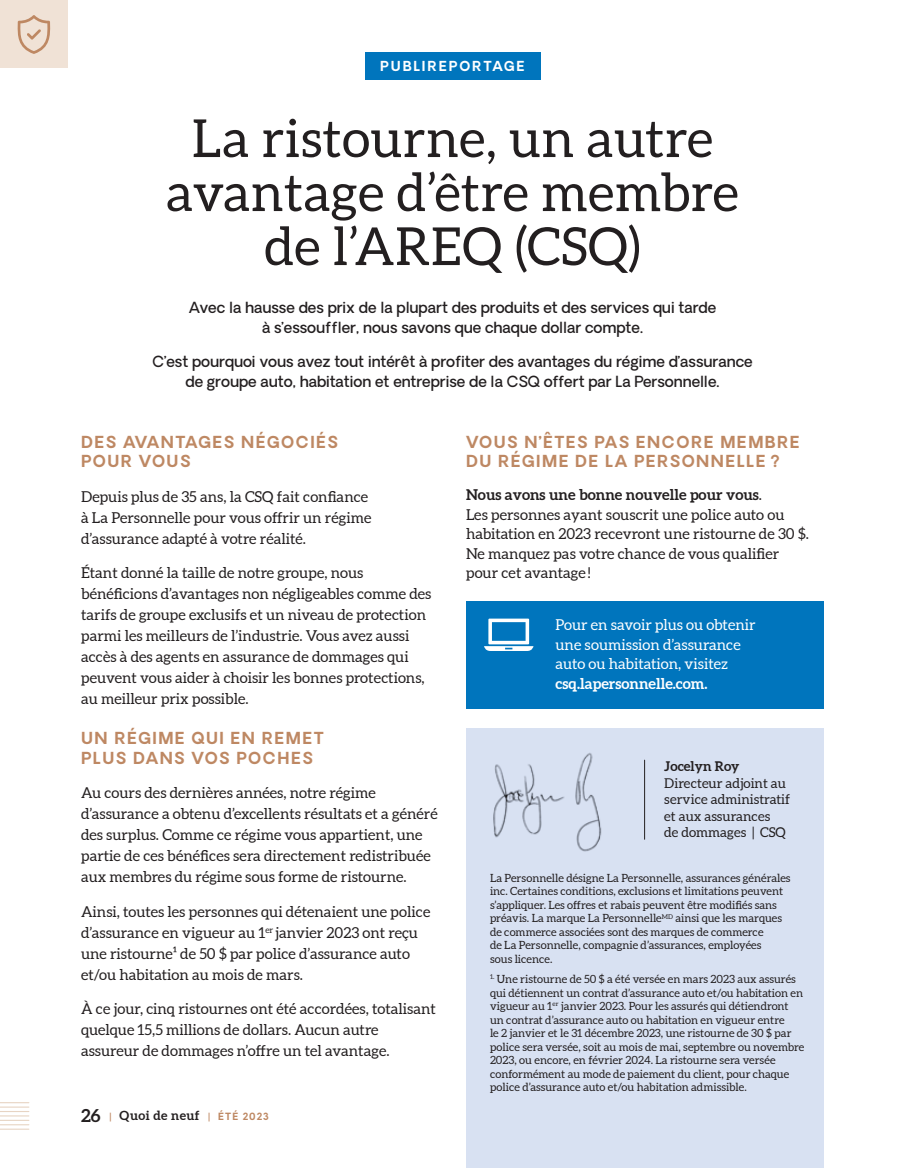
<style>
.page{position:relative;width:905px;height:1168px;background:#fff}
.page>*{position:absolute;margin:0;border:0;box-sizing:border-box;transform-origin:0 0}
.titre{font:52.5px/54px "Aleo";letter-spacing:.01em;color:#231f20;text-align:center}
.sous-titre{font:700 16.2px/19.5px "Oakes Grotesk";letter-spacing:.09em;color:#be8863}
.texte_courant{font:15px/21px "Aleo";color:#231f20}
.texte_courant-2{font:500 15px/20.2px "Oakes Grotesk";color:#231f20;text-align:center}
.texte_courant-3{font:15px/19.5px "Aleo";color:#fff}
.texte_courant-4{font:13.5px/16.5px "Aleo";color:#231f20}
.section{font:700 13.5px "Oakes Grotesk";letter-spacing:.14em;color:#fff}
.t1{font:700 12.75px "Aleo";letter-spacing:.03em;color:#231f20}
.texte_courant-5{font:11.25px/13.5px "Aleo";color:#231f20}
.s1{font-size:18px}
.s2{font-family:"Oakes Grotesk";font-size:9.75px;color:#be8863}
.s3{font-weight:700}
</style>
<div class="page">
<svg style="left:0;top:1102px;width:29px;height:23px"></svg>
<hr style="left:0;top:1128px;width:29px;height:2px;background:#e7d4c3">
<hr style="left:904px;top:514px;width:1px;height:160px;background:#be8863">
<div style="left:0;top:0;width:68px;height:68px;background:#f0e2d6"></div>
<div style="left:466px;top:729px;width:358px;height:439px;background:#d8e1f2"></div>
<div style="left:364px;top:52px;width:176px;height:27px;background:#0075bd"></div>
<hr style="left:644px;top:760px;width:1px;height:79px;background:#231f20">
<img style="left:493px;top:753px;width:109px;height:99px">
<svg style="left:17px;top:15px;width:34px;height:39px"></svg>
<div style="left:466px;top:602px;width:358px;height:107px;background:#0075bd"></div>
<svg style="left:484px;top:618px;width:49px;height:33px"></svg>
<p class="section" style="left:380px;top:57px;width:146px">PUBLIREPORTAGE</p>
<p class="titre" style="left:166px;top:114px;width:574px">La ristourne, un autre avantage d’être membre de l’AREQ (CSQ)</p>
<p class="texte_courant-2" style="left:189px;top:298px;width:529px">Avec la hausse des prix de la plupart des produits et des services qui tarde à s’essouffler, nous savons que chaque dollar compte.</p>
<p class="texte_courant-2" style="left:152px;top:352px;width:601px">C’est pourquoi vous avez tout intérêt à profiter des avantages du régime d’assurance de groupe auto, habitation et entreprise de la CSQ offert par La Personnelle.</p>
<p class="sous-titre" style="left:81px;top:432px;width:258px">DES AVANTAGES NÉGOCIÉS<br>POUR VOUS</p>
<p class="texte_courant" style="left:81px;top:486px;width:292px">Depuis plus de 35 ans, la CSQ fait confiance à La Personnelle pour vous offrir un régime d’assurance adapté à votre réalité.</p>
<p class="texte_courant" style="left:81px;top:563px;width:352px">Étant donné la taille de notre groupe, nous bénéficions d’avantages non négligeables comme des tarifs de groupe exclusifs et un niveau de protection parmi les meilleurs de l’industrie. Vous avez aussi accès à des agents en assurance de dommages qui peuvent vous aider à choisir les bonnes protections, au meilleur prix possible.</p>
<p class="sous-titre" style="left:81px;top:729px;width:244px">UN RÉGIME QUI EN REMET<br>PLUS DANS VOS POCHES</p>
<p class="texte_courant" style="left:81px;top:783px;width:358px">Au cours des dernières années, notre régime d’assurance a obtenu d’excellents résultats et a généré des surplus. Comme ce régime vous appartient, une partie de ces bénéfices sera directement redistribuée aux membres du régime sous forme de ristourne.</p>
<p class="texte_courant" style="left:81px;top:901px;width:351px">Ainsi, toutes les personnes qui détenaient une police d’assurance en vigueur au 1<sup>er</sup> janvier 2023 ont reçu une ristourne¹ de 50 $ par police d’assurance auto et/ou habitation au mois de mars.</p>
<p class="texte_courant" style="left:81px;top:999px;width:356px">À ce jour, cinq ristournes ont été accordées, totalisant quelque 15,5 millions de dollars. Aucun autre assureur de dommages n’offre un tel avantage.</p>
<p class="t1" style="left:81px;top:1108px;width:189px"><span class="s1">26</span> <span class="s2">|</span> Quoi de neuf <span class="s2">| ÉTÉ 2023</span></p>
<p class="sous-titre" style="left:466px;top:432px;width:335px">VOUS N’ÊTES PAS ENCORE MEMBRE<br>DU RÉGIME DE LA PERSONNELLE ?</p>
<p class="texte_courant" style="left:466px;top:486px;width:344px;line-height:19.5px"><span class="s3">Nous avons une bonne nouvelle pour vous</span>.<br>Les personnes ayant souscrit une police auto ou habitation en 2023 recevront une ristourne de 30 $.<br>Ne manquez pas votre chance de vous qualifier pour cet avantage !</p>
<p class="texte_courant-3" style="left:555px;top:616px;width:202px">Pour en savoir plus ou obtenir une soumission d’assurance auto ou habitation, visitez <span class="s3">csq.lapersonnelle.com.</span></p>
<p class="texte_courant-4" style="left:664px;top:758px;width:127px"><span class="s3">Jocelyn Roy<br></span>Directeur adjoint au service administratif et aux assurances<br>de dommages | CSQ</p>
<p class="texte_courant-5" style="left:490px;top:871px;width:302px">La Personnelle désigne La Personnelle, assurances générales inc. Certaines conditions, exclusions et limitations peuvent s’appliquer. Les offres et rabais peuvent être modifiés sans préavis. La marque La Personnelle<sup>MD</sup> ainsi que les marques de commerce associées sont des marques de commerce<br>de La Personnelle, compagnie d’assurances, employées<br>sous licence.</p>
<p class="texte_courant-5" style="left:490px;top:973px;width:316px"><sup>1.</sup> Une ristourne de 50 $ a été versée en mars 2023 aux assurés qui détiennent un contrat d’assurance auto et/ou habitation en vigueur au 1<sup>er</sup> janvier 2023. Pour les assurés qui détiendront un contrat d’assurance auto ou habitation en vigueur entre<br>le 2 janvier et le 31 décembre 2023, une ristourne de 30 $ par police sera versée, soit au mois de mai, septembre ou novembre 2023, ou encore, en février 2024. La ristourne sera versée conformément au mode de paiement du client, pour chaque police d’assurance auto et/ou habitation admissible.</p>
</div>
